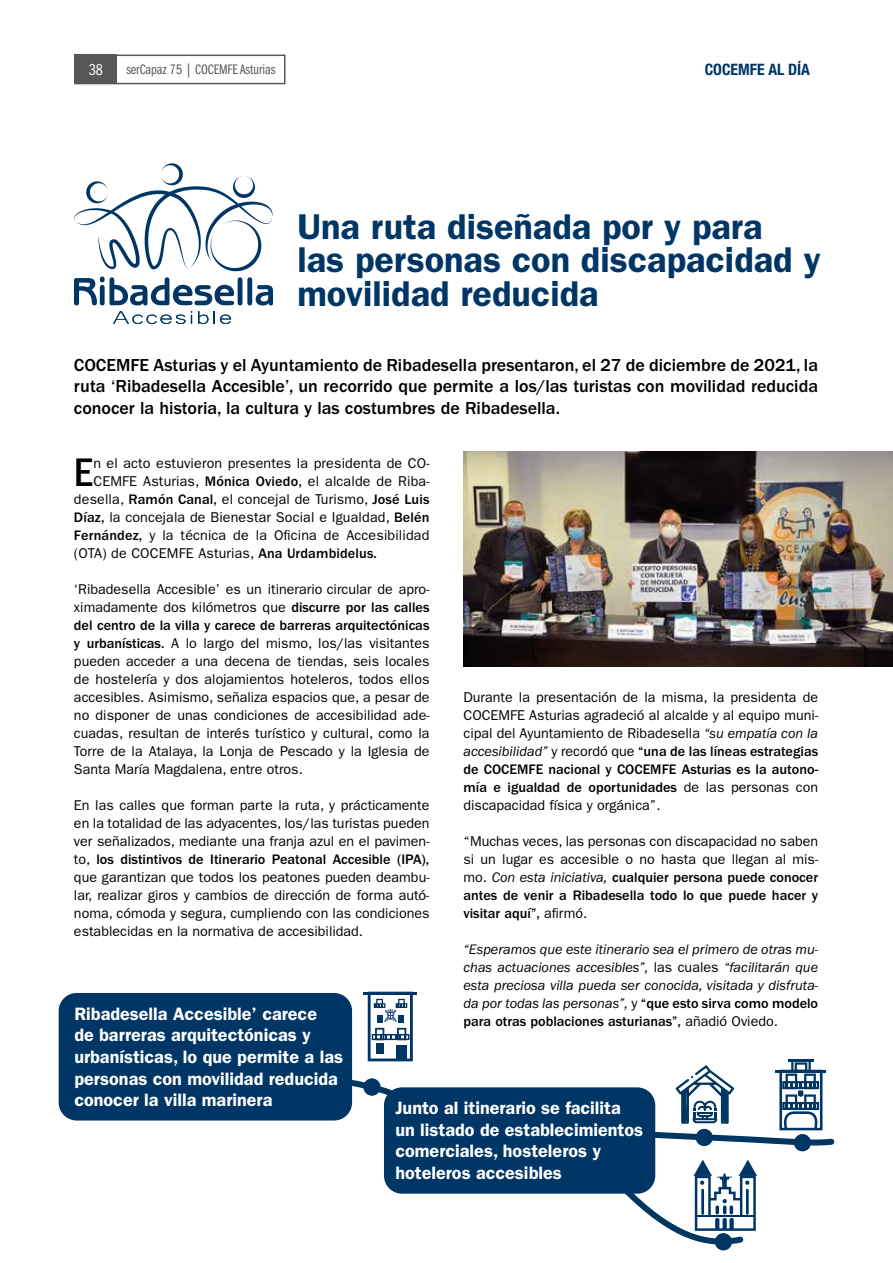
<style>
.page{position:relative;width:893px;height:1263px;background:#fff}
.page>*{position:absolute;margin:0;border:0;box-sizing:border-box;transform-origin:0 0}
.t1{font:500 condensed 41.25px "ITC Franklin Gothic Std";color:#000}
.t2{font:600 36px/33.8px "ITC Franklin Gothic Std";color:#003665}
.t3{font:600 18px/21.6px "ITC Franklin Gothic Std";color:#fff}
.t4{font:500 18px/21.6px "ITC Franklin Gothic Std";color:#000;text-align:justify}
.t5{font:16.5px "ITC Franklin Gothic Std Bk Cp";color:#fff}
.t6{font:700 condensed 15.75px "Helvetica Neue LT Std";color:#003665}
.t7{font:14.25px/18px "ITC Franklin Gothic Std";color:#000;text-align:justify}
.t8{font:italic 14.25px/18px "ITC Franklin Gothic Std";color:#000;text-align:justify}
.t9{font:14.25px "ITC Franklin Gothic Std Bk Cp";color:#575756}
.s1{font-weight:500}
.s2{font-style:italic}
.s3{font-style:normal}
.s4{font-weight:500;font-style:normal}
</style>
<div class="page">
<div style="left:74px;top:55px;width:211px;height:29px;border:2px solid #575756"></div>
<div style="left:74px;top:55px;width:43px;height:29px;background:#575756"></div>
<svg style="left:74px;top:163px;width:199px;height:108px"></svg>
<svg style="left:74px;top:277px;width:199px;height:28px"></svg>
<svg style="left:113px;top:311px;width:79px;height:13px"></svg>
<svg style="left:198px;top:311px;width:10px;height:13px"></svg>
<svg style="left:214px;top:311px;width:17px;height:13px"></svg>
<img style="left:463px;top:451px;width:430px;height:215px">
<svg style="left:105px;top:1067px;width:730px;height:80px"></svg>
<div style="left:59px;top:993px;width:293px;height:127px;background:#003665;border-radius:18px"></div>
<hr style="left:363px;top:992px;width:54px;height:2px;background:#003665">
<svg style="left:368px;top:994px;width:45px;height:67px"></svg>
<div style="left:384px;top:1087px;width:271px;height:107px;background:#003665;border-radius:18px"></div>
<hr style="left:775px;top:1070px;width:51px;height:2px;background:#003665">
<svg style="left:779px;top:1059px;width:43px;height:71px"></svg>
<svg style="left:485px;top:1065px;width:272px;height:181px"></svg>
<div style="left:363px;top:1078px;width:18px;height:17px;background:#003665;border-radius:50%"></div>
<div style="left:715px;top:1233px;width:17px;height:17px;background:#003665;border-radius:50%"></div>
<div style="left:696px;top:1129px;width:17px;height:17px;background:#003665;border-radius:50%"></div>
<div style="left:794px;top:1134px;width:17px;height:17px;background:#003665;border-radius:50%"></div>
<p class="t5" style="left:89px;top:61px;width:16px">38</p>
<p class="t9" style="left:126px;top:62px;width:150px">serCapaz 75 | COCEMFE Asturias</p>
<p class="t6" style="left:705px;top:60px;width:107px">COCEMFE AL DÍA</p>
<h2 class="t2" style="left:297px;top:209px;width:525px">Una ruta diseñada por y para<br>las personas con discapacidad y movilidad reducida</h2>
<p class="t4" style="left:74px;top:354px;width:746px">COCEMFE Asturias y el Ayuntamiento de Ribadesella presentaron, el 27 de diciembre de 2021, la ruta ‘Ribadesella Accesible’, un recorrido que permite a los/las turistas con movilidad reducida conocer la historia, la cultura y las costumbres de Ribadesella.</p>
<h1 class="t1" style="left:74px;top:449px;width:20px">E</h1>
<p class="t7" style="left:93px;top:454px;width:338px">n el acto estuvieron presentes la presidenta de CO-</p>
<p class="t7" style="left:93px;top:472px;width:338px">CEMFE Asturias, <span class="s1">Mónica Oviedo,</span> el alcalde de Riba-</p>
<p class="t7" style="left:74px;top:490px;width:357px">desella, <span class="s1">Ramón Canal,</span> el concejal de Turismo, <span class="s1">José Luis</span></p>
<p class="t7" style="left:74px;top:508px;width:357px"><span class="s1">Díaz,</span> la concejala de Bienestar Social e Igualdad, <span class="s1">Belén</span></p>
<p class="t7" style="left:74px;top:526px;width:357px"><span class="s1">Fernández,</span> y la técnica de la Oficina de Accesibilidad</p>
<p class="t7" style="left:74px;top:544px;width:305px">(OTA) de COCEMFE Asturias, <span class="s1">Ana Urdambidelus.</span></p>
<p class="t7" style="left:74px;top:580px;width:357px">‘Ribadesella Accesible’ es un itinerario circular de apro&shy;ximadamente dos kilómetros que <span class="s1">discurre por las calles del centro de la villa y carece de barreras arquitectónicas y urbanísticas.</span> A lo largo del mismo, los/las visitantes pueden acceder a una decena de tiendas, seis locales de hostelería y dos alojamientos hoteleros, todos ellos accesibles. Asimismo, señaliza espacios que, a pesar de no disponer de unas condiciones de accesibilidad ade&shy;cuadas, resultan de interés turístico y cultural, como la Torre de la Atalaya, la Lonja de Pescado y la Iglesia de Santa María Magdalena, entre otros.</p>
<p class="t7" style="left:74px;top:796px;width:357px">En las calles que forman parte la ruta, y prácticamente en la totalidad de las adyacentes, los/las turistas pueden ver señalizados, mediante una franja azul en el pavimen&shy;to, <span class="s1">los distintivos de Itinerario Peatonal Accesible (IPA), </span>que garantizan que todos los peatones pueden deambu&shy;lar, realizar giros y cambios de dirección de forma autó&shy;noma, cómoda y segura, cumpliendo con las condiciones establecidas en la normativa de accesibilidad.</p>
<p class="t7" style="left:463px;top:688px;width:356px">Durante la presentación de la misma, la presidenta de COCEMFE Asturias agradeció al alcalde y al equipo muni&shy;cipal del Ayuntamiento de Ribadesella <span class="s2">“su empatía con la accesibilidad”</span> y recordó que <span class="s1">“una de las líneas estrategias de COCEMFE nacional y COCEMFE Asturias es la autono&shy;mía e igualdad de oportunidades</span> de las personas con discapacidad física y orgánica”.</p>
<p class="t7" style="left:463px;top:832px;width:356px">“Muchas veces, las personas con discapacidad no saben si un lugar es accesible o no hasta que llegan al mis&shy;mo. <span class="s2">Con esta iniciativa,</span> <span class="s1">cualquier persona puede conocer antes de venir a Ribadesella todo lo que puede hacer y visitar aquí”,</span> afirmó.</p>
<p class="t8" style="left:463px;top:940px;width:356px">“Esperamos que este itinerario sea el primero de otras mu&shy;chas actuaciones accesibles”, <span class="s3">las cuales</span> “facilitarán que esta preciosa villa pueda ser conocida, visitada y disfruta&shy;da por todas las personas”, <span class="s3">y</span> <span class="s4">“que esto sirva como modelo para otras poblaciones asturianas”,</span> <span class="s3">añadió Oviedo.</span></p>
<p class="t3" style="left:74px;top:1003px;width:270px">Ribadesella Accesible’ carece<br>de barreras arquitectónicas y urbanísticas, lo que permite a las personas con movilidad reducida conocer la villa marinera</p>
<p class="t3" style="left:395px;top:1097px;width:249px">Junto al itinerario se facilita un listado de establecimientos comerciales, hosteleros y hoteleros accesibles</p>
</div>
